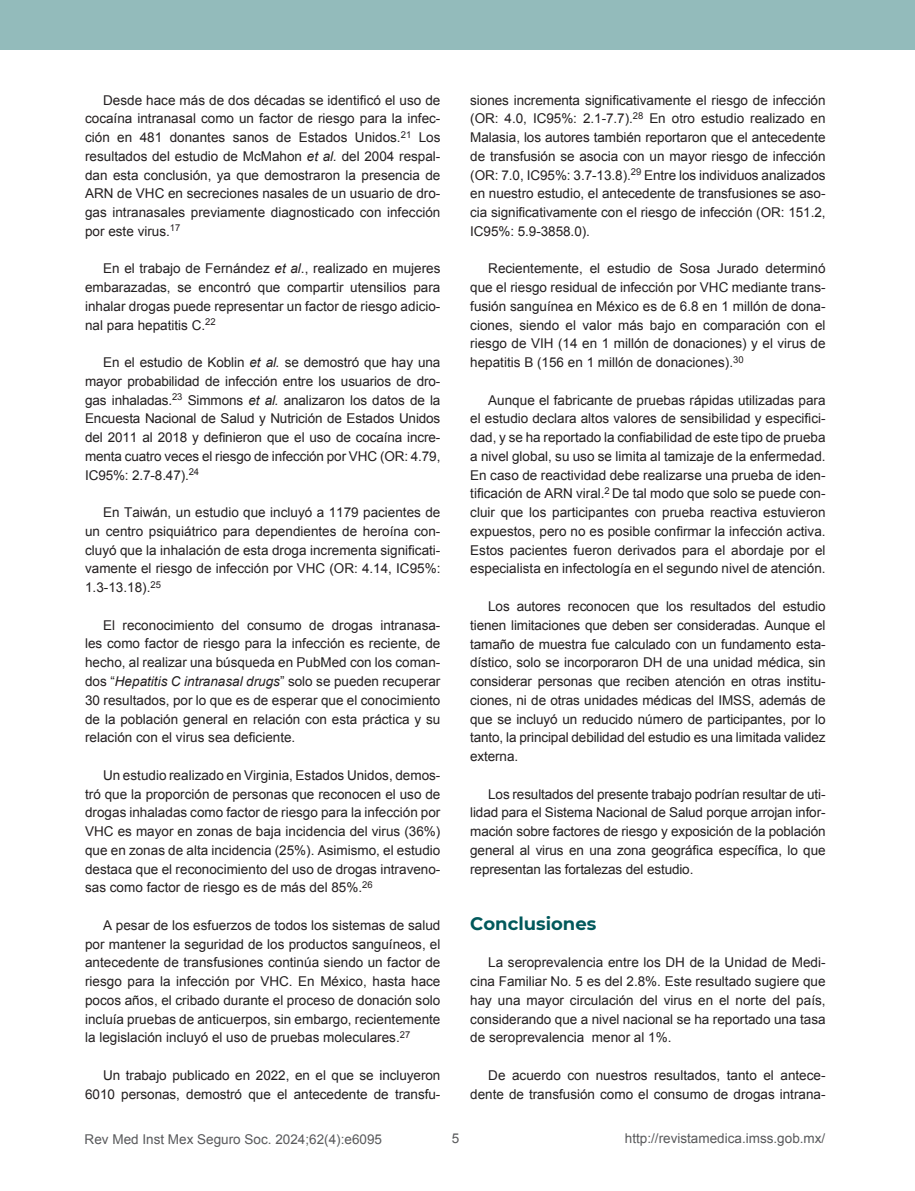
<style>
.page{position:relative;width:915px;height:1191px;background:#fff}
.page>*{position:absolute;margin:0;border:0;box-sizing:border-box;transform-origin:0 0}
.t1{font:700 18px "Montserrat";color:#01585b}
.t2{font:13.5px/18.8px "Arial";color:#231f20;text-align:justify}
.t3{font:13.5px "Arial";color:#58595b}
.s1{font-style:italic}
</style>
<div class="page">
<div style="left:0;top:0;width:914px;height:50px;background:#93bbbb"></div>
<p class="t2" style="left:85px;top:91px;width:357px;text-indent:18px">Desde hace más de dos décadas se identificó el uso de cocaína intranasal como un factor de riesgo para la infec&shy;ción en 481 donantes sanos de Estados Unidos.<sup>21</sup> Los resultados del estudio de McMahon <span class="s1">et al.</span> del 2004 respal&shy;dan esta conclusión, ya que demostraron la presencia de ARN de VHC en secreciones nasales de un usuario de dro&shy;gas intranasales previamente diagnosticado con infección por este virus.<sup>17</sup></p>
<p class="t2" style="left:85px;top:259px;width:357px;text-indent:18px">En el trabajo de Fernández <span class="s1">et al</span>., realizado en mujeres embarazadas, se encontró que compartir utensilios para inhalar drogas puede representar un factor de riesgo adicio&shy;nal para hepatitis C.<sup>22</sup></p>
<p class="t2" style="left:85px;top:353px;width:357px;text-indent:18px">En el estudio de Koblin <span class="s1">et al.</span> se demostró que hay una mayor probabilidad de infección entre los usuarios de dro&shy;gas inhaladas.<sup>23</sup> Simmons <span class="s1">et al.</span> analizaron los datos de la Encuesta Nacional de Salud y Nutrición de Estados Unidos del 2011 al 2018 y definieron que el uso de cocaína incre&shy;menta cuatro veces el riesgo de infección por VHC (OR: 4.79, IC95%: 2.7-8.47).<sup>24</sup></p>
<p class="t2" style="left:85px;top:503px;width:357px;text-indent:18px">En Taiwán, un estudio que incluyó a 1179 pacientes de un centro psiquiátrico para dependientes de heroína con&shy;cluyó que la inhalación de esta droga incrementa significati&shy;vamente el riesgo de infección por VHC (OR: 4.14, IC95%:<br>1.3-13.18).<sup>25</sup></p>
<p class="t2" style="left:85px;top:616px;width:357px;text-indent:18px">El reconocimiento del consumo de drogas intranasa&shy;les como factor de riesgo para la infección es reciente, de hecho, al realizar una búsqueda en PubMed con los coman&shy;dos “<span class="s1">Hepatitis C intranasal drugs</span>” solo se pueden recuperar 30 resultados, por lo que es de esperar que el conocimiento de la población general en relación con esta práctica y su relación con el virus sea deficiente.</p>
<p class="t2" style="left:85px;top:766px;width:357px;text-indent:18px">Un estudio realizado en Virginia, Estados Unidos, demos&shy;tró que la proporción de personas que reconocen el uso de drogas inhaladas como factor de riesgo para la infección por VHC es mayor en zonas de baja incidencia del virus (36%) que en zonas de alta incidencia (25%). Asimismo, el estudio destaca que el reconocimiento del uso de drogas intraveno&shy;sas como factor de riesgo es de más del 85%.<sup>26</sup></p>
<p class="t2" style="left:85px;top:916px;width:357px;text-indent:18px">A pesar de los esfuerzos de todos los sistemas de salud por mantener la seguridad de los productos sanguíneos, el antecedente de transfusiones continúa siendo un factor de riesgo para la infección por VHC. En México, hasta hace pocos años, el cribado durante el proceso de donación solo incluía pruebas de anticuerpos, sin embargo, recientemente la legislación incluyó el uso de pruebas moleculares.<sup>27</sup></p>
<p class="t2" style="left:85px;top:1066px;width:356px;text-align:right">Un trabajo publicado en 2022, en el que se incluyeron<br>6010 personas, demostró que el antecedente de transfu-</p>
<p class="t2" style="left:470px;top:91px;width:357px">siones incrementa significativamente el riesgo de infección (OR: 4.0, IC95%: 2.1-7.7).<sup>28</sup> En otro estudio realizado en Malasia, los autores también reportaron que el antecedente de transfusión se asocia con un mayor riesgo de infección (OR: 7.0, IC95%: 3.7-13.8).<sup>29</sup> Entre los individuos analizados en nuestro estudio, el antecedente de transfusiones se aso&shy;cia significativamente con el riesgo de infección (OR: 151.2, IC95%: 5.9-3858.0).</p>
<p class="t2" style="left:470px;top:259px;width:357px;text-indent:18px">Recientemente, el estudio de Sosa Jurado determinó que el riesgo residual de infección por VHC mediante trans&shy;fusión sanguínea en México es de 6.8 en 1 millón de dona&shy;ciones, siendo el valor más bajo en comparación con el riesgo de VIH (14 en 1 millón de donaciones) y el virus de hepatitis B (156 en 1 millón de donaciones).<sup>30</sup></p>
<p class="t2" style="left:470px;top:391px;width:357px;text-indent:18px">Aunque el fabricante de pruebas rápidas utilizadas para el estudio declara altos valores de sensibilidad y especifici&shy;dad, y se ha reportado la confiabilidad de este tipo de prueba a nivel global, su uso se limita al tamizaje de la enfermedad.<br>En caso de reactividad debe realizarse una prueba de iden&shy;tificación de ARN viral.<sup>2</sup> De tal modo que solo se puede con&shy;cluir que los participantes con prueba reactiva estuvieron expuestos, pero no es posible confirmar la infección activa.<br>Estos pacientes fueron derivados para el abordaje por el especialista en infectología en el segundo nivel de atención.</p>
<p class="t2" style="left:470px;top:597px;width:357px;text-indent:18px">Los autores reconocen que los resultados del estudio tienen limitaciones que deben ser consideradas. Aunque el tamaño de muestra fue calculado con un fundamento esta&shy;dístico, solo se incorporaron DH de una unidad médica, sin considerar personas que reciben atención en otras institu&shy;ciones, ni de otras unidades médicas del IMSS, además de que se incluyó un reducido número de participantes, por lo tanto, la principal debilidad del estudio es una limitada validez externa.</p>
<p class="t2" style="left:470px;top:784px;width:356px;text-indent:18px">Los resultados del presente trabajo podrían resultar de uti&shy;lidad para el Sistema Nacional de Salud porque arrojan infor&shy;mación sobre factores de riesgo y exposición de la población general al virus en una zona geográfica específica, lo que representan las fortalezas del estudio.</p>
<h1 class="t1" style="left:470px;top:910px;width:127px">Conclusiones</h1>
<p class="t2" style="left:470px;top:953px;width:357px;text-indent:18px">La seroprevalencia entre los DH de la Unidad de Medi&shy;cina Familiar No. 5 es del 2.8%. Este resultado sugiere que hay una mayor circulación del virus en el norte del país, considerando que a nivel nacional se ha reportado una tasa de seroprevalencia menor al 1%.</p>
<p class="t2" style="left:470px;top:1066px;width:357px;text-align:right">De acuerdo con nuestros resultados, tanto el antece&shy;dente de transfusión como el consumo de drogas intrana-</p>
<p class="t3" style="left:85px;top:1130px;width:299px">Rev Med Inst Mex Seguro Soc. 2024;62(4):e6095</p>
<p class="t3" style="left:451px;top:1129px;width:9px">5</p>
<p class="t3" style="left:624px;top:1129px;width:202px">http://revistamedica.imss.gob.mx/</p>
</div>
